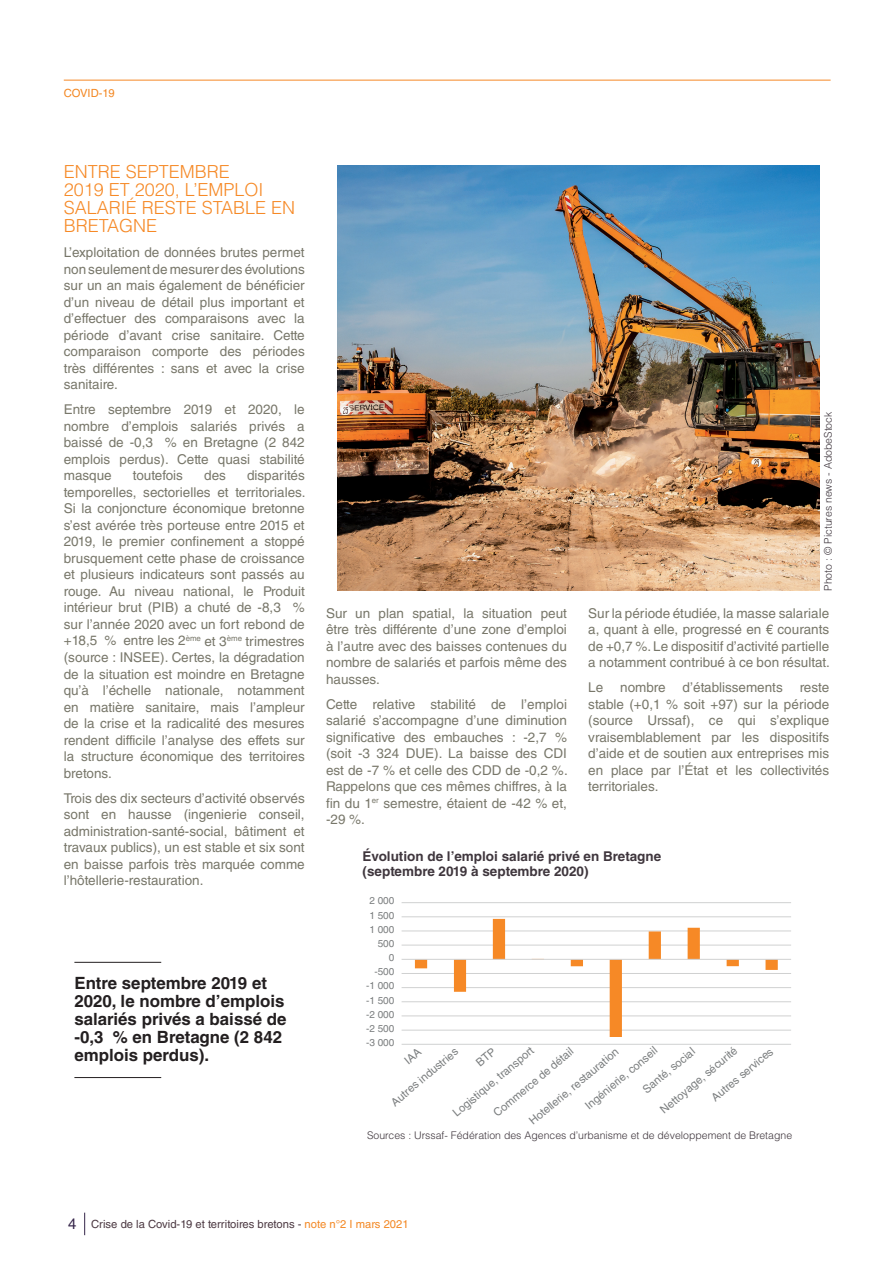
<style>
.page{position:relative;width:893px;height:1263px;background:#fff}
.page>*{position:absolute;margin:0;border:0;box-sizing:border-box;transform-origin:0 0}
.t1{font:300 18px/18px "Helvetica LT Std";color:#f68926}
.t2{font:700 16.8px/18px "Helvetica LT Std";color:#231f20}
.t3{font:13.5px/16.5px "Helvetica LT Std";color:#78776a;text-align:justify}
.t4{font:700 13.5px/15px "Helvetica LT Std";color:#3f363d}
.t5{font:11.25px/23.7px "Helvetica LT Std";color:#7b7e7f}
.t6{font:11.25px "Helvetica LT Std";color:#4c3942}
.t7{font:11.25px "Helvetica LT Std";color:#f38824}
.t8{font:300 10.5px "Helvetica LT Std";color:#3f363d}
.t9{font:10.05px "Helvetica LT Std";color:#7b7e7f}
.s1{font-size:15px;color:#36264a}
.s2{color:#f38824}
</style>
<div class="page">
<svg style="left:84px;top:1212px;width:1px;height:23px"></svg>
<hr style="left:74px;top:962px;width:87px;height:1px;background:#231f20">
<hr style="left:74px;top:1077px;width:87px;height:1px;background:#231f20">
<hr style="left:402px;top:902px;width:389px;height:1px;background:#d0d1d1">
<hr style="left:402px;top:916px;width:389px;height:1px;background:#d0d1d1">
<hr style="left:402px;top:931px;width:389px;height:1px;background:#d0d1d1">
<hr style="left:402px;top:945px;width:389px;height:1px;background:#d0d1d1">
<hr style="left:402px;top:973px;width:389px;height:1px;background:#d0d1d1">
<hr style="left:402px;top:987px;width:389px;height:1px;background:#d0d1d1">
<hr style="left:402px;top:1001px;width:389px;height:1px;background:#d0d1d1">
<hr style="left:402px;top:1016px;width:389px;height:1px;background:#d0d1d1">
<hr style="left:402px;top:1030px;width:389px;height:1px;background:#d0d1d1">
<hr style="left:402px;top:1044px;width:389px;height:1px;background:#d0d1d1">
<svg style="left:415px;top:919px;width:363px;height:118px"></svg>
<hr style="left:402px;top:959px;width:389px;height:1px;background:#d0d1d1">
<img style="left:337px;top:166px;width:482px;height:425px">
<hr style="left:64px;top:80px;width:767px;height:1px;background:#f68926">
<p class="t7" style="left:64px;top:87px;width:52px">COVID-19</p>
<h1 class="t1" style="left:64px;top:163px;width:233px">ENTRE SEPTEMBRE<br>2019 ET 2020, L’EMPLOI<br>SALARIÉ RESTE STABLE EN<br>BRETAGNE</h1>
<p class="t3" style="left:64px;top:244px;width:242px">L’exploitation de données brutes permet non seulement de mesurer des évolutions sur un an mais également de bénéficier d’un niveau de détail plus important et d’effectuer des comparaisons avec la période d’avant crise sanitaire. Cette comparaison comporte des périodes très différentes : sans et avec la crise sanitaire.</p>
<p class="t3" style="left:64px;top:401px;width:242px">Entre septembre 2019 et 2020, le nombre d’emplois salariés privés a baissé de -0,3 % en Bretagne (2 842 emplois perdus). Cette quasi stabilité masque</p>
<p class="t3" style="left:64px;top:467px;width:243px;text-indent:183px">disparités temporelles, sectorielles et territoriales.<br>Si la conjoncture économique bretonne s’est avérée très porteuse entre 2015 et 2019, le premier confinement a stoppé brusquement cette phase de croissance et plusieurs indicateurs sont passés au rouge. Au niveau national, le Produit intérieur brut (PIB) a chuté de -8,3 % sur l’année 2020 avec un fort rebond de +18,5 % entre les 2<sup>ème</sup> et 3<sup>ème</sup> trimestres (source : INSEE). Certes, la dégradation de la situation est moindre en Bretagne qu’à l’échelle nationale, notamment en matière sanitaire, mais l’ampleur de la crise et la radicalité des mesures rendent difficile l’analyse des effets sur la structure économique des territoires bretons.</p>
<p class="t3" style="left:64px;top:789px;width:242px">Trois des dix secteurs d’activité observés sont en hausse (ingenierie conseil, administration-santé-social, bâtiment et travaux publics), un est stable et six sont en baisse parfois très marquée comme l’hôtellerie-restauration.</p>
<p class="t3" style="left:133px;top:467px;width:52px">toutefois</p>
<p class="t3" style="left:204px;top:467px;width:23px">des</p>
<p class="t2" style="left:74px;top:974px;width:214px">Entre septembre 2019 et<br>2020, le nombre d’emplois salariés privés a baissé de -0,3 % en Bretagne (2 842 emplois perdus).</p>
<p class="t3" style="left:326px;top:605px;width:242px">Sur un plan spatial, la situation peut être très différente d’une zone d’emploi à l’autre avec des baisses contenues du nombre de salariés et parfois même des hausses.</p>
<p class="t3" style="left:326px;top:696px;width:243px">Cette relative stabilité de l’emploi salarié s’accompagne d’une diminution significative des embauches : -2,7 % (soit -3 324 DUE). La baisse des CDI est de -7 % et celle des CDD de -0,2 %.<br>Rappelons que ces mêmes chiffres, à la fin du 1<sup>er</sup> semestre, étaient de -42 % et, -29 %.</p>
<p class="t8" style="left:822px;top:591px;width:181px;rotate:-90deg">Photo : © Pictures news - AdobeStock</p>
<p class="t3" style="left:588px;top:604px;width:243px">Sur la période étudiée, la masse salariale a, quant à elle, progressé en € courants de +0,7 %. Le dispositif d’activité partielle a notamment contribué à ce bon résultat.</p>
<p class="t3" style="left:588px;top:679px;width:17px">Le</p>
<p class="t3" style="left:620px;top:679px;width:47px">nombre</p>
<p class="t3" style="left:683px;top:679px;width:102px">d’établissements</p>
<p class="t3" style="left:588px;top:679px;width:242px;text-indent:211px">reste stable (+0,1 % soit +97) sur la période (source Urssaf), ce qui s’explique vraisemblablement par les dispositifs d’aide et de soutien aux entreprises mis en place par l’État et les collectivités territoriales.</p>
<p class="t4" style="left:363px;top:849px;width:300px">Évolution de l’emploi salarié privé en Bretagne (septembre 2019 à septembre 2020)</p>
<p class="t9" style="left:369px;top:895px;width:27px">2 000</p>
<p class="t9" style="left:369px;top:909px;width:27px">1 500</p>
<p class="t9" style="left:369px;top:923px;width:27px">1 000</p>
<p class="t9" style="left:378px;top:937px;width:18px">500</p>
<p class="t9" style="left:389px;top:952px;width:7px">0</p>
<p class="t9" style="left:374px;top:966px;width:22px">-500</p>
<p class="t9" style="left:366px;top:980px;width:30px">-1 000</p>
<p class="t9" style="left:366px;top:994px;width:30px">-1 500</p>
<p class="t9" style="left:366px;top:1008px;width:30px">-2 000</p>
<p class="t9" style="left:366px;top:1022px;width:30px">-2 500</p>
<p class="t9" style="left:366px;top:1037px;width:30px">-3 000</p>
<p class="t5" style="left:690px;top:1072px;width:78px;text-indent:-47px;rotate:-40deg">Nettoyage, sécurité<br>Autres services</p>
<p class="t5" style="left:563px;top:1079px;width:92px;line-height:24.2px;text-indent:-53px;rotate:-40deg">Hotellerie, restauration<br>Ingénierie, conseil</p>
<p class="t5" style="left:432px;top:1087px;width:103px;text-indent:50px;rotate:-40deg">BTP<br>Logistique, transport</p>
<p class="t5" style="left:370px;top:1076px;width:85px;text-indent:37px;rotate:-40deg">IAA<br>Autres industries</p>
<p class="t5" style="left:487px;top:1105px;width:102px;rotate:-40deg">Commerce de détail</p>
<p class="t5" style="left:637px;top:1082px;width:66px;rotate:-40deg">Santé, social</p>
<p class="t8" style="left:367px;top:1129px;width:427px">Sources : Urssaf- Fédération des Agences d’urbanisme et de développement de Bretagne</p>
<p class="t6" style="left:68px;top:1217px;width:342px"><span class="s1">4</span> Crise de la Covid-19 et territoires bretons - <span class="s2">note n°2 I mars 2021</span></p>
</div>
